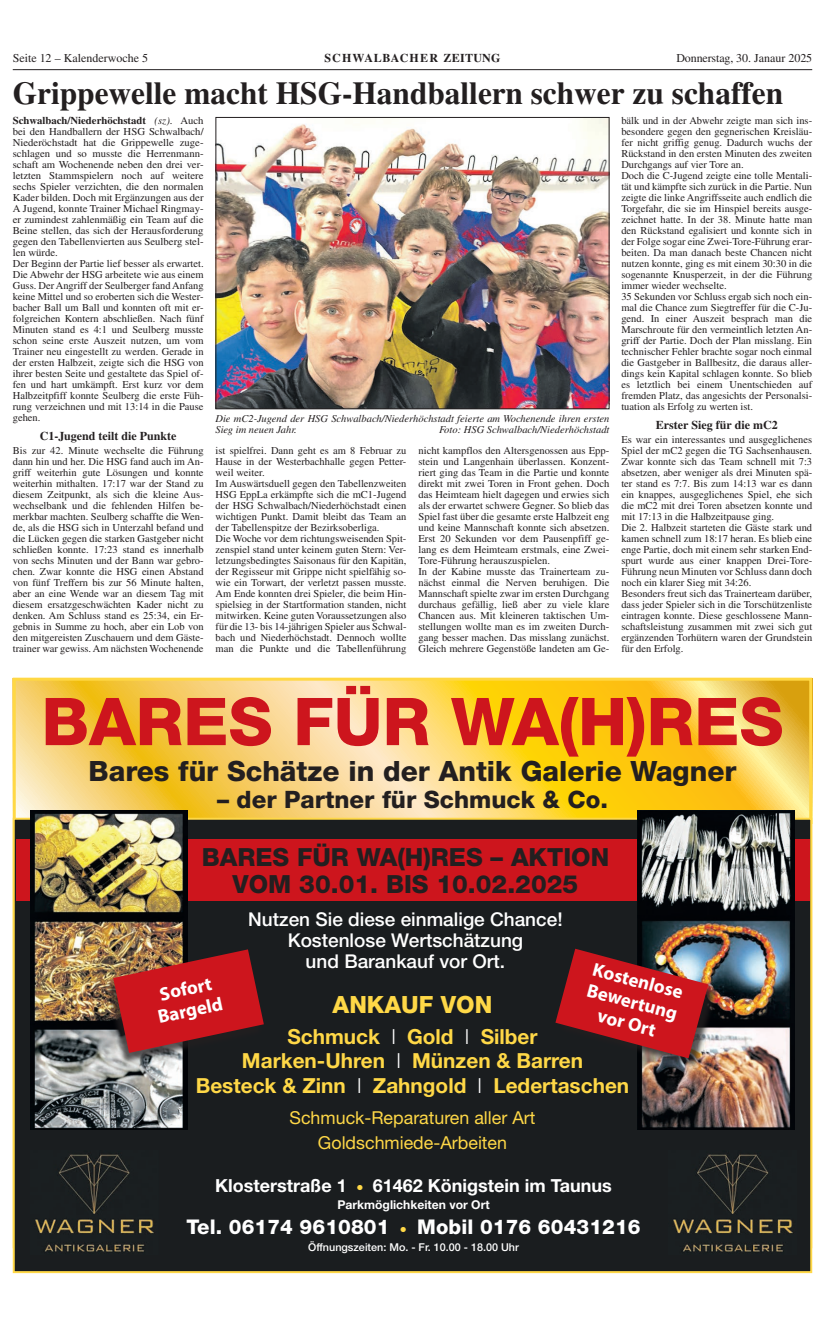
<style>
.page{position:relative;width:825px;height:1327px;background:#fff}
.page>*{position:absolute;margin:0;border:0;box-sizing:border-box;transform-origin:0 0}
.t1{font:800 66px "Helvetica Neue LT Std";color:#cd151d}
.t2{font:700 32px "Times LT Std";color:#231f20}
.t3{font:800 28px "Helvetica Neue LT Std";color:#231f20}
.t4{font:800 25px/27px "Helvetica Neue LT Std";color:#231f20;text-align:center}
.t5{font:800 24px "Helvetica Neue LT Std";color:#231f20}
.t6{font:800 23.8px "Helvetica Neue LT Std";color:#ffd847}
.t7{font:700 20.8px/24.7px "Helvetica Neue LT Std";color:#ffd847;text-align:center}
.t8{font:800 20.2px "Helvetica Neue LT Std";letter-spacing:.005em;color:#fff}
.t9{font:500 19px/21px "Helvetica Neue LT Std";color:#fff;text-align:center}
.t10{font:700 18.9px/21.6px "Myriad Pro";color:#fff;text-align:center}
.t11{font:700 18px "Helvetica Neue LT Std";color:#fff}
.t12{font:17.8px/24.8px "Helvetica Neue LT Std";color:#ffd847;text-align:center}
.t13{font:700 12.1px "Helvetica Neue LT Std";color:#fff}
.t14{font:12px "Times LT Std";color:#231f20}
.t15{font:700 12px "Times LT Std";color:#231f20}
.t16{font:700 12px "Times LT Std";letter-spacing:.025em;color:#231f20}
.t17{font:500 10.8px "Helvetica Neue LT Std";color:#fff}
.t18{font:10.5px/11px "Times LT Std";color:#231f20}
.t19{font:italic 10.5px/11px "Times LT Std";color:#231f20}
.s1{font-weight:700}
.s2{font-style:italic}
.s3{font-weight:300;color:#fff}
.s4{color:#ffd847}
</style>
<div class="page">
<hr style="left:13px;top:69px;width:799px;height:1px;background:#231f20">
<svg style="left:17px;top:681px;width:791px;height:137px;background:#f9d158"></svg>
<div style="left:14px;top:819px;width:797px;height:453px;background:#1a1d1f"></div>
<img style="left:673px;top:1154px;width:120px;height:98px">
<div style="left:16px;top:839px;width:793px;height:62px;background:#cd151d"></div>
<img style="left:637px;top:810px;width:158px;height:213px">
<img style="left:35px;top:1154px;width:119px;height:98px">
<img style="left:30px;top:810px;width:158px;height:320px">
<img style="left:637px;top:1023px;width:158px;height:107px">
<div style="left:104px;top:952px;width:160px;height:113px;background:#231f20;opacity:.75"></div>
<svg style="left:113px;top:949px;width:151px;height:104px"></svg>
<div style="left:557px;top:950px;width:162px;height:119px;background:#231f20;opacity:.75"></div>
<svg style="left:555px;top:948px;width:153px;height:110px"></svg>
<img style="left:218px;top:119px;width:389px;height:288px">
<div style="left:216px;top:117px;width:393px;height:292px;border:1px solid #231f20"></div>
<p class="t14" style="left:13px;top:51px;width:137px">Seite 12 – Kalenderwoche 5</p>
<p class="t16" style="left:324px;top:51px;width:178px">SCHWALBACHER ZEITUNG</p>
<p class="t14" style="left:676px;top:51px;width:137px">Donnerstag, 30. Janaur 2025</p>
<h2 class="t2" style="left:13px;top:74px;width:772px">Grippewelle macht HSG-Handballern schwer zu schaffen</h2>
<p class="t18" style="left:13px;top:114px;width:192px"><span class="s1">Schwalbach/Niederhöchstadt</span> <span class="s2">(sz)</span>. Auch bei den Handballern der HSG Schwalbach/ Niederöchstadt hat die Grippewelle zuge&shy;schlagen und so musste die Herrenmann&shy;schaft am Wochenende neben den drei ver&shy;letzten Stammspielern noch auf weitere sechs Spieler verzichten, die den normalen Kader bilden. Doch mit Ergänzungen aus der A Jugend, konnte Trainer Michael Ringmay&shy;er zumindest zahlenmäßig ein Team auf die Beine stellen, das sich der Herausforderung gegen den Tabellenvierten aus Seulberg stel&shy;len würde.<br>Der Beginn der Partie lief besser als erwartet.<br>Die Abwehr der HSG arbeitete wie aus einem Guss. Der Angriff der Seulberger fand Anfang keine Mittel und so eroberten sich die Wester&shy;bacher Ball um Ball und konnten oft mit er&shy;folgreichen Kontern abschließen. Nach fünf Minuten stand es 4:1 und Seulberg musste schon seine erste Auszeit nutzen, um vom Trainer neu eingestellt zu werden. Gerade in der ersten Halbzeit, zeigte sich die HSG von ihrer besten Seite und gestaltete das Spiel of&shy;fen und hart umkämpft. Erst kurz vor dem Halbzeitpfiff konnte Seulberg die erste Füh&shy;rung verzeichnen und mit 13:14 in die Pause gehen.</p>
<p class="t15" style="left:40px;top:428px;width:138px">C1-Jugend teilt die Punkte</p>
<p class="t18" style="left:13px;top:444px;width:192px;text-align:justify">Bis zur 42. Minute wechselte die Führung dann hin und her. Die HSG fand auch im An&shy;griff weiterhin gute Lösungen und konnte weiterhin mithalten. 17:17 war der Stand zu diesem Zeitpunkt, als sich die kleine Aus&shy;wechselbank und die fehlenden Hilfen be&shy;merkbar machten. Seulberg schaffte die Wen&shy;de, als die HSG sich in Unterzahl befand und die Lücken gegen die starken Gastgeber nicht schließen konnte. 17:23 stand es innerhalb von sechs Minuten und der Bann war gebro&shy;chen. Zwar konnte die HSG einen Abstand von fünf Treffern bis zur 56 Minute halten, aber an eine Wende war an diesem Tag mit diesem ersatzgeschwächten Kader nicht zu denken. Am Schluss stand es 25:34, ein Er&shy;gebnis in Summe zu hoch, aber ein Lob von den mitgereisten Zuschauern und dem Gäste&shy;trainer war gewiss. Am nächsten Wochenende</p>
<p class="t18" style="left:216px;top:445px;width:192px">ist spielfrei. Dann geht es am 8 Februar zu Hause in der Westerbachhalle gegen Petter&shy;weil weiter.<br>Im Auswärtsduell gegen den Tabellenzweiten HSG EppLa erkämpfte sich die mC1-Jugend der HSG Schwalbach/Niederhöchstadt einen wichtigen Punkt. Damit bleibt das Team an der Tabellenspitze der Bezirksoberliga.<br>Die Woche vor dem richtungsweisenden Spit&shy;zenspiel stand unter keinem guten Stern: Ver&shy;letzungsbedingtes Saisonaus für den Kapitän, der Regisseur mit Grippe nicht spielfähig so&shy;wie ein Torwart, der verletzt passen musste.<br>Am Ende konnten drei Spieler, die beim Hin&shy;spielsieg in der Startformation standen, nicht mitwirken. Keine guten Voraussetzungen also für die 13- bis 14-jährigen Spieler aus Schwal&shy;bach und Niederhöchstadt. Dennoch wollte man die Punkte und die Tabellenführung</p>
<p class="t18" style="left:418px;top:444px;width:192px">nicht kampflos den Altersgenossen aus Epp&shy;stein und Langenhain überlassen. Konzent&shy;riert ging das Team in die Partie und konnte direkt mit zwei Toren in Front gehen. Doch das Heimteam hielt dagegen und erwies sich als der erwartet schwere Gegner. So blieb das Spiel fast über die gesamte erste Halbzeit eng und keine Mannschaft konnte sich absetzen.<br>Erst 20 Sekunden vor dem Pausenpfiff ge&shy;lang es dem Heimteam erstmals, eine Zwei-Tore-Führung herauszuspielen.<br>In der Kabine musste das Trainerteam zu&shy;nächst einmal die Nerven beruhigen. Die Mannschaft spielte zwar im ersten Durchgang durchaus gefällig, ließ aber zu viele klare Chancen aus. Mit kleineren taktischen Um&shy;stellungen wollte man es im zweiten Durch&shy;gang besser machen. Das misslang zunächst.<br>Gleich mehrere Gegenstöße landeten am Ge-</p>
<p class="t18" style="left:621px;top:115px;width:192px">bälk und in der Abwehr zeigte man sich ins&shy;besondere gegen den gegnerischen Kreisläu&shy;fer nicht griffig genug. Dadurch wuchs der Rückstand in den ersten Minuten des zweiten Durchgangs auf vier Tore an.<br>Doch die C-Jugend zeigte eine tolle Mentali&shy;tät und kämpfte sich zurück in die Partie. Nun zeigte die linke Angriffsseite auch endlich die Torgefahr, die sie im Hinspiel bereits ausge&shy;zeichnet hatte. In der 38. Minute hatte man den Rückstand egalisiert und konnte sich in der Folge sogar eine Zwei-Tore-Führung erar&shy;beiten. Da man danach beste Chancen nicht nutzen konnte, ging es mit einem 30:30 in die sogenannte Knusperzeit, in der die Führung immer wieder wechselte.<br>35 Sekunden vor Schluss ergab sich noch ein&shy;mal die Chance zum Siegtreffer für die C-Ju&shy;gend. In einer Auszeit besprach man die Marschroute für den vermeintlich letzten An&shy;griff der Partie. Doch der Plan misslang. Ein technischer Fehler brachte sogar noch einmal die Gastgeber in Ballbesitz, die daraus aller&shy;dings kein Kapital schlagen konnte. So blieb es letztlich bei einem Unentschieden auf fremden Platz, das angesichts der Personalsi&shy;tuation als Erfolg zu werten ist.</p>
<p class="t15" style="left:656px;top:417px;width:123px">Erster Sieg für die mC2</p>
<p class="t18" style="left:621px;top:433px;width:192px">Es war ein interessantes und ausgeglichenes Spiel der mC2 gegen die TG Sachsenhausen.<br>Zwar konnte sich das Team schnell mit 7:3 absetzen, aber weniger als drei Minuten spä&shy;ter stand es 7:7. Bis zum 14:13 war es dann ein knappes, ausgeglichenes Spiel, ehe sich die mC2 mit drei Toren absetzen konnte und mit 17:13 in die Halbzeitpause ging.<br>Die 2. Halbzeit starteten die Gäste stark und kamen schnell zum 18:17 heran. Es blieb eine enge Partie, doch mit einem sehr starken End&shy;spurt wurde aus einer knappen Drei-Tore-Führung neun Minuten vor Schluss dann doch noch ein klarer Sieg mit 34:26.<br>Besonders freut sich das Trainerteam darüber, dass jeder Spieler sich in die Torschützenliste eintragen konnte. Diese geschlossene Mann&shy;schaftsleistung zusammen mit zwei sich gut ergänzenden Torhütern waren der Grundstein für den Erfolg.</p>
<p class="t19" style="left:215px;top:413px;width:396px">Die mC2-Jugend der HSG Schwalbach/Niederhöchstadt feierte am Wochenende ihren ersten<br>Sieg im neuen Jahr.</p>
<p class="t19" style="left:439px;top:424px;width:172px">Foto: HSG Schwalbach/Niederhöchstadt</p>
<h1 class="t1" style="left:41px;top:682px;width:743px">BARES FÜR WA(H)RES</h1>
<h3 class="t3" style="left:89px;top:754px;width:649px">Bares für Schätze in der Antik Galerie Wagner</h3>
<h3 class="t5" style="left:217px;top:785px;width:392px">– der Partner für Schmuck &amp; Co.</h3>
<h3 class="t4" style="left:202px;top:843px;width:409px">BARES FÜR WA(H)RES – AKTION<br>VOM 30.01. BIS 10.02.2025</h3>
<h3 class="t9" style="left:248px;top:908px;width:316px">Nutzen Sie diese einmalige Chance!<br>Kostenlose Wertschätzung<br>und Barankauf vor Ort.</h3>
<h3 class="t10" style="left:151px;top:984px;width:67px;rotate:-12deg">Sofort<br>Bargeld</h3>
<h3 class="t10" style="left:596px;top:958px;width:95px;rotate:15deg">Kostenlose<br>Bewertung vor Ort</h3>
<h3 class="t6" style="left:333px;top:990px;width:161px">ANKAUF VON</h3>
<h3 class="t7" style="left:196px;top:1023px;width:435px">Schmuck <span class="s3">l</span> Gold <span class="s3">l</span> Silber<br>Marken-Uhren <span class="s3">l</span> Münzen &amp; Barren<br>Besteck &amp; Zinn <span class="s3">l</span> Zahngold <span class="s3">l</span> Ledertaschen</h3>
<h3 class="t12" style="left:289px;top:1105px;width:247px">Schmuck-Reparaturen aller Art<br>Goldschmiede-Arbeiten</h3>
<h3 class="t11" style="left:215px;top:1175px;width:398px">Klosterstraße 1 <span class="s4">●</span> 61462 Königstein im Taunus</h3>
<p class="t13" style="left:337px;top:1196px;width:154px">Parkmöglichkeiten vor Ort</p>
<h3 class="t8" style="left:186px;top:1214px;width:456px">Tel. 06174 9610801 <span class="s4">●</span> Mobil 0176 60431216</h3>
<p class="t17" style="left:308px;top:1240px;width:212px">Öffnungszeiten: Mo. - Fr. 10.00 - 18.00 Uhr</p>
</div>
